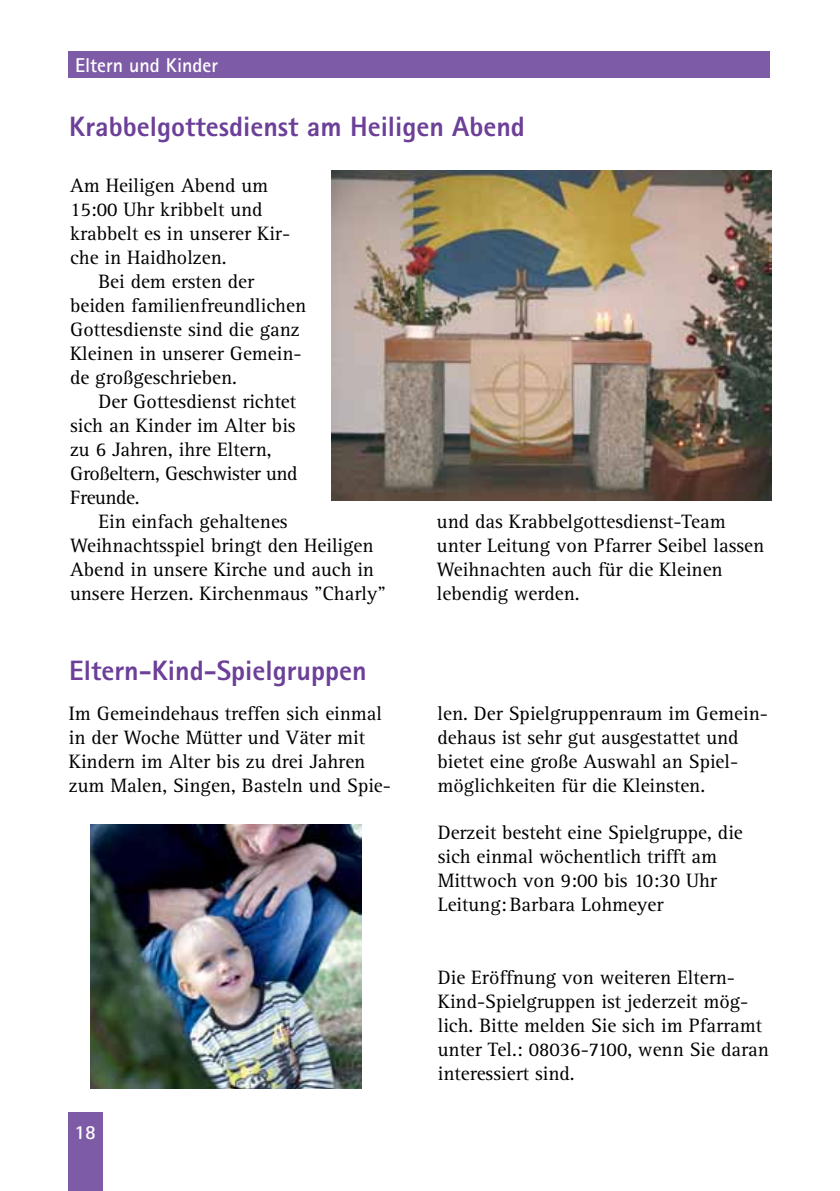
<style>
.page{position:relative;width:840px;height:1191px;background:#fff}
.page>*{position:absolute;margin:0;border:0;box-sizing:border-box;transform-origin:0 0}
.t1{font:800 28px "Rotis Sans Serif";color:#6c3f98}
.t2{font:20px/24px "Rotis Serif";color:#000}
.t3{font:20px "Rotis Serif";letter-spacing:-.02em;color:#000}
.t4{font:700 20px "Rotis Sans Serif";color:#fff}
</style>
<div class="page">
<div style="left:68px;top:51px;width:701px;height:26px;background:#7e5ba6"></div>
<div style="left:68px;top:1112px;width:34px;height:79px;background:#7e5ba6"></div>
<img style="left:90px;top:825px;width:271px;height:264px">
<img style="left:331px;top:170px;width:440px;height:330px">
<p class="t4" style="left:75px;top:53px;width:144px">Eltern und Kinder</p>
<h1 class="t1" style="left:69px;top:109px;width:457px">Krabbelgottesdienst am Heiligen Abend</h1>
<p class="t2" style="left:70px;top:174px;width:200px">Am Heiligen Abend um</p>
<p class="t2" style="left:70px;top:198px;width:194px">15:00 Uhr kribbelt und</p>
<p class="t2" style="left:70px;top:222px;width:221px">krabbelt es in unserer Kir-</p>
<p class="t2" style="left:70px;top:246px;width:158px">che in Haidholzen.</p>
<p class="t2" style="left:98px;top:270px;width:157px">Bei dem ersten der</p>
<p class="t2" style="left:70px;top:294px;width:237px">beiden familienfreundlichen</p>
<p class="t2" style="left:70px;top:318px;width:231px">Gottesdienste sind die ganz</p>
<p class="t2" style="left:70px;top:342px;width:233px">Kleinen in unserer Gemein-</p>
<p class="t2" style="left:70px;top:366px;width:168px">de großgeschrieben.</p>
<p class="t2" style="left:98px;top:390px;width:199px">Der Gottesdienst richtet</p>
<p class="t2" style="left:70px;top:414px;width:227px">sich an Kinder im Alter bis</p>
<p class="t2" style="left:70px;top:438px;width:203px">zu 6 Jahren, ihre Eltern,</p>
<p class="t3" style="left:70px;top:462px;width:229px">Großeltern, Geschwister und</p>
<p class="t3" style="left:70px;top:486px;width:71px">Freunde.</p>
<p class="t2" style="left:98px;top:510px;width:191px">Ein einfach gehaltenes</p>
<p class="t2" style="left:70px;top:534px;width:305px">Weihnachtsspiel bringt den Heiligen</p>
<p class="t2" style="left:70px;top:558px;width:305px">Abend in unsere Kirche und auch in</p>
<p class="t2" style="left:70px;top:582px;width:317px">unsere Herzen. Kirchenmaus "Charly"</p>
<h1 class="t1" style="left:69px;top:652px;width:299px">Eltern-Kind-Spielgruppen</h1>
<p class="t2" style="left:69px;top:702px;width:323px">Im Gemeindehaus treffen sich einmal in der Woche Mütter und Väter mit Kindern im Alter bis zu drei Jahren zum Malen, Singen, Basteln und Spie-</p>
<p class="t4" style="left:74px;top:1119px;width:23px">18</p>
<p class="t2" style="left:436px;top:510px;width:329px">und das Krabbelgottesdienst-Team unter Leitung von Pfarrer Seibel lassen<br>Weihnachten auch für die Kleinen lebendig werden.</p>
<p class="t2" style="left:437px;top:702px;width:331px">len. Der Spielgruppenraum im Gemein&shy;dehaus ist sehr gut ausgestattet und bietet eine große Auswahl an Spiel&shy;möglichkeiten für die Kleinsten.</p>
<p class="t2" style="left:437px;top:821px;width:306px">Derzeit besteht eine Spielgruppe, die sich einmal wöchentlich trifft am<br>Mittwoch von 9:00 bis 10:30 Uhr<br>Leitung: Barbara Lohmeyer</p>
<p class="t2" style="left:437px;top:965px;width:332px">Die Eröffnung von weiteren Eltern-Kind-Spielgruppen ist jederzeit mög&shy;lich. Bitte melden Sie sich im Pfarramt unter Tel.: 08036-7100, wenn Sie daran interessiert sind.</p>
</div>
